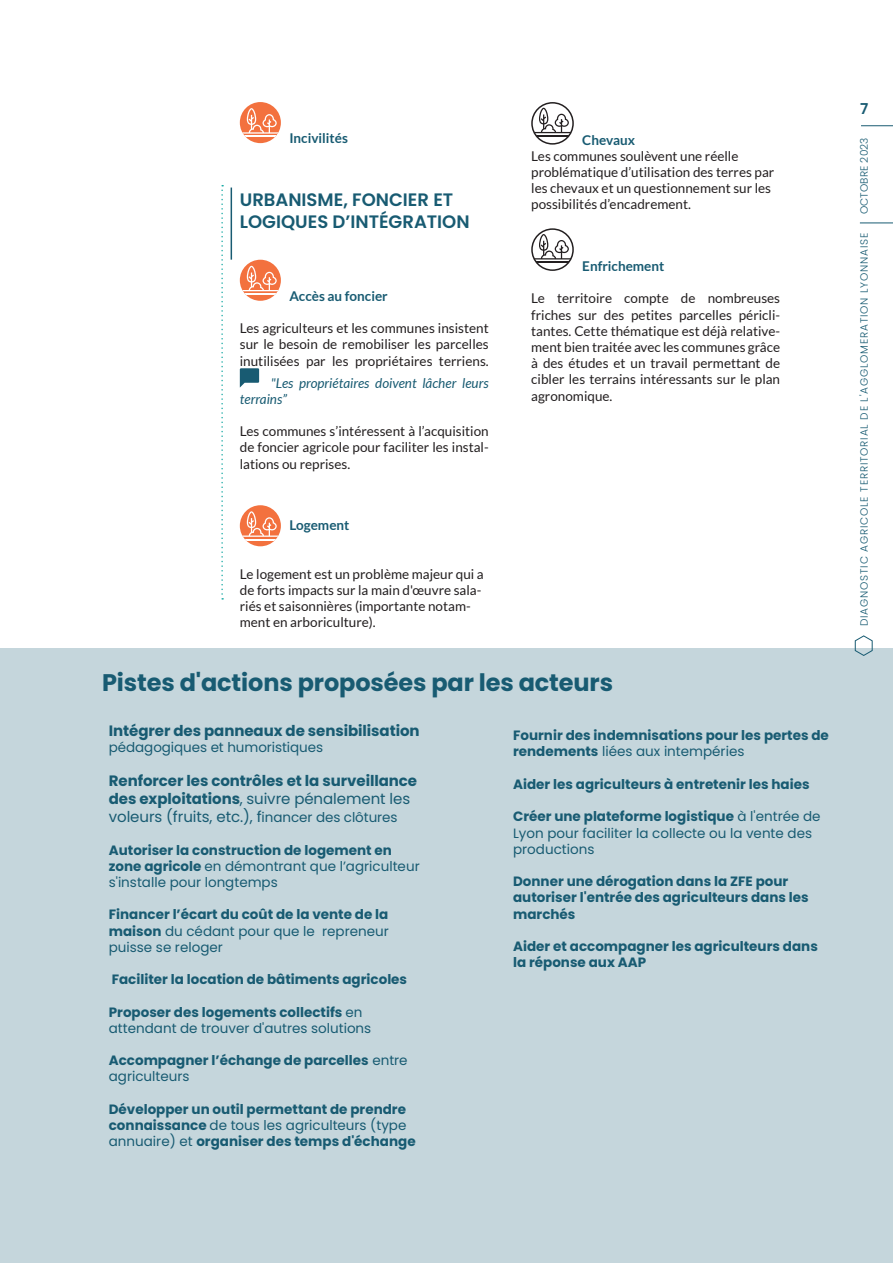
<style>
.page{position:relative;width:893px;height:1263px;background:#fff}
.page>*{position:absolute;margin:0;border:0;box-sizing:border-box;transform-origin:0 0}
.t1{font:700 24px "Poppins";letter-spacing:-.005em;color:#185b72}
.Intertitre{font:600 18px/21.6px "Poppins";color:#185b72}
.t2{font:700 15px/18px "Poppins";letter-spacing:-.005em;color:#185b72}
.t3{font:600 15px "Poppins";color:#185b72}
.TEXTE{font:13.5px/16.2px "Lato";color:#231f20;text-align:justify}
.t4{font:700 13.5px/16.2px "Poppins";color:#185b72}
.t5{font:13.5px/16.2px "Poppins";color:#185b72}
.TEXTE-2{font:700 13.5px "Lato";color:#185b72}
.TEXTE-3{font:italic 13.5px/16.2px "Lato";color:#185b72}
.t6{font:300 10.5px "Poppins";letter-spacing:.08em;color:#185b72}
.t7{font:300 10.5px "Poppins";letter-spacing:.01em;color:#185b72}
.s1{font-weight:400}
.s2{font-weight:400;font-size:13.5px}
.s3{font-weight:700}
</style>
<div class="page">
<hr style="left:231px;top:188px;width:1px;height:72px;background:#185b72">
<svg style="left:240px;top:102px;width:41px;height:41px"></svg>
<hr style="left:240px;top:136px;width:40px;height:1px;background:#fff">
<svg style="left:240px;top:108px;width:40px;height:26px"></svg>
<svg style="left:240px;top:260px;width:41px;height:41px"></svg>
<hr style="left:240px;top:293px;width:40px;height:2px;background:#fff">
<svg style="left:240px;top:266px;width:40px;height:25px"></svg>
<svg style="left:240px;top:368px;width:19px;height:20px"></svg>
<div style="left:240px;top:505px;width:41px;height:41px;background:#f3713e;border-radius:50%"></div>
<hr style="left:240px;top:539px;width:40px;height:1px;background:#fff">
<svg style="left:240px;top:511px;width:40px;height:26px"></svg>
<hr style="left:533px;top:135px;width:39px;height:2px;background:#231f20">
<svg style="left:534px;top:108px;width:37px;height:25px"></svg>
<div style="left:531px;top:102px;width:43px;height:43px;border:2px solid #231f20;border-radius:50%"></div>
<hr style="left:533px;top:262px;width:39px;height:1px;background:#231f20">
<svg style="left:534px;top:234px;width:37px;height:25px"></svg>
<div style="left:531px;top:228px;width:43px;height:43px;border:2px solid #231f20;border-radius:50%"></div>
<svg style="left:221px;top:185px;width:2px;height:415px"></svg>
<div style="left:0;top:648px;width:893px;height:615px;background:#c5d6dc"></div>
<svg style="left:854px;top:635px;width:19px;height:21px"></svg>
<hr style="left:860px;top:223px;width:33px;height:1px;background:#185b72">
<hr style="left:861px;top:125px;width:32px;height:1px;background:#185b72">
<p class="TEXTE-2" style="left:289px;top:130px;width:60px">Incivilités</p>
<p class="Intertitre" style="left:240px;top:189px;width:231px">URBANISME, FONCIER ET<br>LOGIQUES D’INTÉGRATION</p>
<p class="TEXTE-2" style="left:289px;top:288px;width:100px">Accès au foncier</p>
<p class="TEXTE" style="left:240px;top:320px;width:250px">Les agriculteurs et les communes insistent sur le besoin de remobiliser les parcelles inutilisées par les propriétaires terriens.</p>
<p class="TEXTE-3" style="left:240px;top:375px;width:250px;text-indent:31px">"Les propriétaires doivent lâcher leurs terrains”</p>
<p class="TEXTE" style="left:240px;top:423px;width:250px">Les communes s’intéressent à l’acquisition de foncier agricole pour faciliter les instal&shy;lations ou reprises.</p>
<p class="TEXTE-2" style="left:289px;top:517px;width:62px">Logement</p>
<p class="TEXTE" style="left:240px;top:565px;width:245px;text-align:left">Le logement est un problème majeur qui a de forts impacts sur la main d'œuvre sala&shy;riés et saisonnières (importante notam&shy;ment en arboriculture).</p>
<p class="TEXTE-2" style="left:582px;top:132px;width:54px">Chevaux</p>
<p class="TEXTE" style="left:531px;top:148px;width:245px;text-align:left">Les communes soulèvent une réelle problématique d’utilisation des terres par les chevaux et un questionnement sur les possibilités d’encadrement.</p>
<p class="TEXTE-2" style="left:582px;top:258px;width:84px">Enfrichement</p>
<p class="TEXTE" style="left:531px;top:290px;width:250px">Le territoire compte de nombreuses friches sur des petites parcelles péricli&shy;tantes. Cette thématique est déjà relative&shy;ment bien traitée avec les communes grâce à des études et un travail permettant de cibler les terrains intéressants sur le plan agronomique.</p>
<p class="t1" style="left:102px;top:669px;width:513px">Pistes d'actions proposées par les acteurs</p>
<p class="t2" style="left:109px;top:722px;width:312px">Intégrer des panneaux de sensibilisation</p>
<p class="t5" style="left:109px;top:739px;width:216px">pédagogiques et humoristiques</p>
<p class="t2" style="left:109px;top:772px;width:310px">Renforcer les contrôles et la surveillance des exploitations<span class="s1">, suivre pénalement les voleurs (fruits, etc.), f</span><span class="s2">inancer des clôtures</span></p>
<p class="t5" style="left:109px;top:842px;width:312px"><span class="s3">Autoriser la construction de logement en zone agricole</span> en démontrant que l’agriculteur s'installe pour longtemps</p>
<p class="t5" style="left:109px;top:907px;width:281px;text-align:justify"><span class="s3">Financer l’écart du coût de la vente de la maison</span> du cédant pour que le repreneur puisse se reloger</p>
<p class="t4" style="left:112px;top:971px;width:297px">Faciliter la location de bâtiments agricoles</p>
<p class="t5" style="left:109px;top:1004px;width:264px"><span class="s3">Proposer des logements collectifs</span> en attendant de trouver d'autres solutions</p>
<p class="t4" style="left:109px;top:1052px;width:300px">Accompagner l’échange de parcelles <span class="s1">entre agriculteurs</span></p>
<p class="t4" style="left:109px;top:1101px;width:308px">Développer un outil permettant de prendre connaissance <span class="s1">de tous les agriculteurs (type annuaire) et</span> organiser des temps d'échange</p>
<p class="t4" style="left:513px;top:727px;width:317px">Fournir des indemnisations pour les pertes de rendements <span class="s1">liées aux intempéries</span></p>
<p class="t4" style="left:513px;top:776px;width:298px">Aider les agriculteurs à entretenir les haies</p>
<p class="t5" style="left:513px;top:808px;width:309px"><span class="s3">Créer une plateforme logistique</span> à l'entrée de<br>Lyon pour faciliter la collecte ou la vente des productions</p>
<p class="t4" style="left:513px;top:873px;width:297px">Donner une dérogation dans la ZFE pour autoriser l'entrée des agriculteurs dans les marchés</p>
<p class="t4" style="left:513px;top:938px;width:306px">Aider et accompagner les agriculteurs dans la réponse aux AAP</p>
<p class="t3" style="left:860px;top:100px;width:10px">7</p>
<p class="t7" style="left:858px;top:214px;width:78px;rotate:-90deg">OCTOBRE 2023</p>
<p class="t6" style="left:858px;top:626px;width:395px;rotate:-90deg">DIAGNOSTIC AGRICOLE TERRITORIAL DE L'AGGLOMERATION LYONNAISE</p>
</div>
